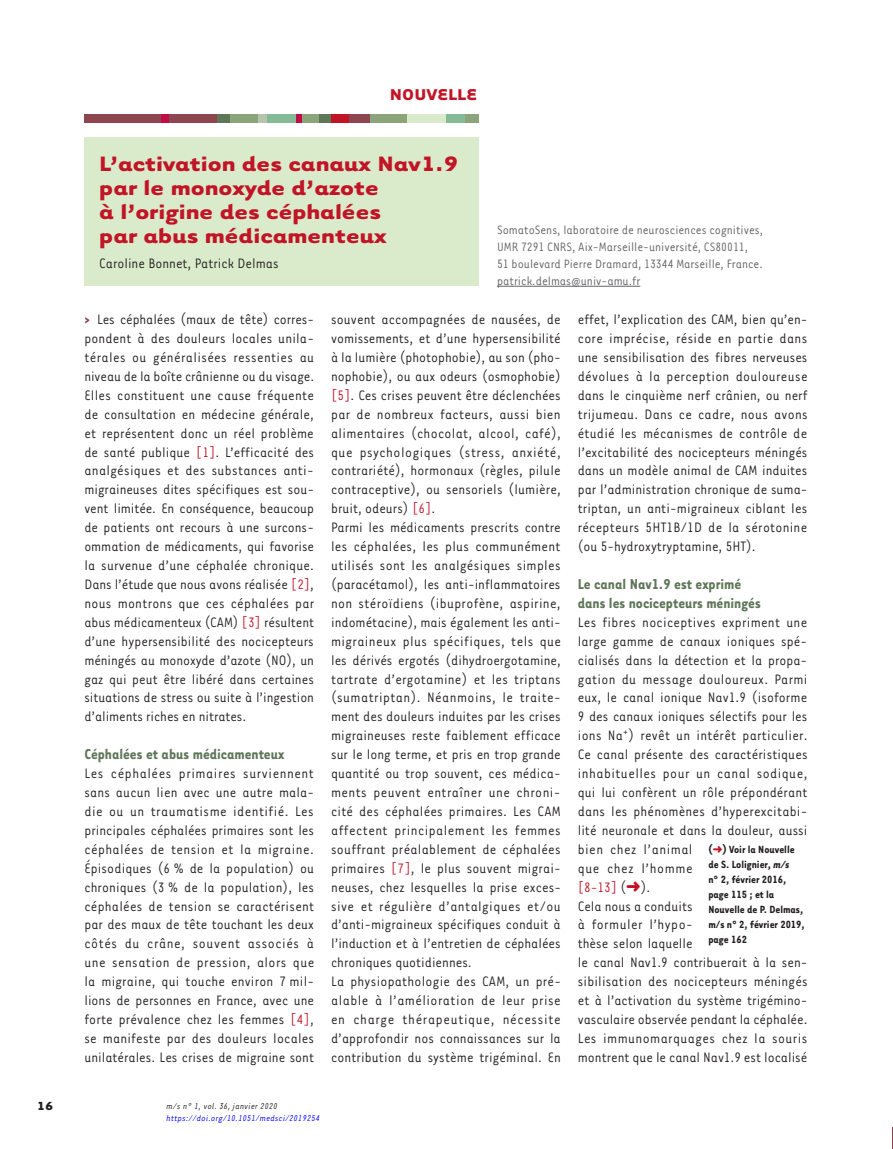
<style>
.page{position:relative;width:893px;height:1149px;background:#fff}
.page>*{position:absolute;margin:0;border:0;box-sizing:border-box;transform-origin:0 0}
.t1{font:700 24px/24px "Tarzana Wide";color:#c11527}
.t2{font:700 18px "Tarzana Wide";color:#c11527}
.t3{font:700 16.5px/18.9px "Tarzana Narrow";color:#5f7659}
.t4{font:15.75px/18.9px "Tarzana Narrow";letter-spacing:.005em;color:#231f20;text-align:justify}
.t5{font:13.95px/17px "Tarzana Narrow";color:#636366}
.t6{font:700 13.5px "Tarzana Wide";color:#231f20}
.t7{font:700 12px/15px "Tarzana Narrow";color:#231f20}
.t8{font:italic 9.75px "Tarzana Narrow";letter-spacing:.025em;color:#00f}
.t9{font:italic 9.75px "Tarzana Narrow";letter-spacing:.025em;color:#231f20}
.s1{font-weight:700;color:#8d454f}
.s2{color:#bf182a}
.s3{color:#c11527}
.s4{font-style:italic}
</style>
<div class="page">
<div style="left:84px;top:137px;width:394px;height:149px;background:#daebcb"></div>
<div style="left:84px;top:114px;width:133px;height:8px;background:#8d454f"></div>
<div style="left:217px;top:114px;width:27px;height:8px;background:#5f7659"></div>
<div style="left:317px;top:114px;width:14px;height:8px;background:#5f7659"></div>
<div style="left:230px;top:114px;width:29px;height:8px;background:#8ba479"></div>
<div style="left:266px;top:114px;width:30px;height:8px;background:#84ba95"></div>
<div style="left:446px;top:114px;width:20px;height:8px;background:#84ba95"></div>
<div style="left:300px;top:114px;width:18px;height:8px;background:#8ba479"></div>
<div style="left:465px;top:114px;width:13px;height:8px;background:#8ba479"></div>
<div style="left:369px;top:114px;width:39px;height:8px;background:#8ba479"></div>
<div style="left:408px;top:114px;width:38px;height:8px;background:#daebcb"></div>
<div style="left:258px;top:114px;width:8px;height:8px;background:#b6c4ad"></div>
<div style="left:162px;top:114px;width:7px;height:8px;background:#c10d45"></div>
<div style="left:295px;top:114px;width:6px;height:8px;background:#c10d45"></div>
<div style="left:331px;top:114px;width:26px;height:8px;background:#c11527"></div>
<div style="left:349px;top:114px;width:21px;height:8px;background:#8d454f"></div>
<hr style="left:497px;top:286px;width:143px;height:1px;background:#636366">
<svg style="left:892px;top:1127px;width:1px;height:22px"></svg>
<p class="t2" style="left:390px;top:82px;width:89px">NOUVELLE</p>
<h1 class="t1" style="left:99px;top:150px;width:360px">L’activation des canaux Nav1.9 par le monoxyde d’azote<br>à l’origine des céphalées<br>par abus médicamenteux</h1>
<p class="t4" style="left:99px;top:253px;width:181px">Caroline Bonnet, Patrick Delmas</p>
<p class="t5" style="left:497px;top:220px;width:267px">SomatoSens, laboratoire de neurosciences cognitives, UMR 7291 CNRS, Aix-Marseille-université, CS80011, 51 boulevard Pierre Dramard, 13344 Marseille, France. patrick.delmas@univ-amu.fr</p>
<p class="t4" style="left:84px;top:309px;width:231px"><span class="s1">&gt;</span> Les céphalées (maux de tête) corres&shy;pondent à des douleurs locales unila&shy;térales ou généralisées ressenties au niveau de la boîte crânienne ou du visage.<br>Elles constituent une cause fréquente de consultation en médecine générale, et représentent donc un réel problème de santé publique <span class="s2">[1]</span>. L’efficacité des analgésiques et des substances anti&shy;migraineuses dites spécifiques est sou&shy;vent limitée. En conséquence, beaucoup de patients ont recours à une surcons&shy;ommation de médicaments, qui favorise la survenue d’une céphalée chronique.<br>Dans l’étude que nous avons réalisée <span class="s2">[2]</span>, nous montrons que ces céphalées par abus médicamenteux (CAM) <span class="s2">[3]</span> résultent d’une hypersensibilité des nocicepteurs méningés au monoxyde d’azote (NO), un gaz qui peut être libéré dans certaines situations de stress ou suite à l’ingestion d’aliments riches en nitrates.</p>
<p class="t3" style="left:84px;top:743px;width:201px">Céphalées et abus médicamenteux</p>
<p class="t4" style="left:84px;top:763px;width:231px">Les céphalées primaires surviennent sans aucun lien avec une autre mala&shy;die ou un traumatisme identifié. Les principales céphalées primaires sont les céphalées de tension et la migraine.<br>Épisodiques (6 % de la population) ou chroniques (3 % de la population), les céphalées de tension se caractérisent par des maux de tête touchant les deux côtés du crâne, souvent associés à une sensation de pression, alors que la migraine, qui touche environ 7 mil&shy;lions de personnes en France, avec une forte prévalence chez les femmes <span class="s2">[4]</span>, se manifeste par des douleurs locales unilatérales. Les crises de migraine sont</p>
<p class="t4" style="left:331px;top:309px;width:231px;text-align:left">souvent accompagnées de nausées, de vomissements, et d’une hypersensibilité à la lumière (photophobie), au son (pho&shy;nophobie), ou aux odeurs (osmophobie) <span class="s2">[5]</span>. Ces crises peuvent être déclenchées par de nombreux facteurs, aussi bien alimentaires (chocolat, alcool, café), que psychologiques (stress, anxiété, contrariété), hormonaux (règles, pilule contraceptive), ou sensoriels (lumière, bruit, odeurs) <span class="s2">[6]</span>.<br>Parmi les médicaments prescrits contre les céphalées, les plus communément utilisés sont les analgésiques simples (paracétamol), les anti-inflammatoires non stéroïdiens (ibuprofène, aspirine, indométacine), mais également les anti&shy;migraineux plus spécifiques, tels que les dérivés ergotés (dihydroergotamine, tartrate d’ergotamine) et les triptans (sumatriptan). Néanmoins, le traite&shy;ment des douleurs induites par les crises migraineuses reste faiblement efficace sur le long terme, et pris en trop grande quantité ou trop souvent, ces médica&shy;ments peuvent entraîner une chroni&shy;cité des céphalées primaires. Les CAM affectent principalement les femmes souffrant préalablement de céphalées primaires <span class="s2">[7]</span>, le plus souvent migrai&shy;neuses, chez lesquelles la prise exces&shy;sive et régulière d’antalgiques et/ou d’anti-migraineux spécifiques conduit à l’induction et à l’entretien de céphalées chroniques quotidiennes.<br>La physiopathologie des CAM, un pré&shy;alable à l’amélioration de leur prise en charge thérapeutique, nécessite d’approfondir nos connaissances sur la contribution du système trigéminal. En</p>
<p class="t4" style="left:578px;top:309px;width:231px">effet, l’explication des CAM, bien qu’en&shy;core imprécise, réside en partie dans une sensibilisation des fibres nerveuses dévolues à la perception douloureuse dans le cinquième nerf crânien, ou nerf trijumeau. Dans ce cadre, nous avons étudié les mécanismes de contrôle de l’excitabilité des nocicepteurs méningés dans un modèle animal de CAM induites par l’administration chronique de suma&shy;triptan, un anti-migraineux ciblant les récepteurs 5HT1B/1D de la sérotonine (ou 5-hydroxytryptamine, 5HT).</p>
<p class="t3" style="left:578px;top:573px;width:184px">Le canal Nav1.9 est exprimé dans les nocicepteurs méningés</p>
<p class="t4" style="left:578px;top:611px;width:231px;text-align:left">Les fibres nociceptives expriment une large gamme de canaux ioniques spé&shy;cialisés dans la détection et la propa&shy;gation du message douloureux. Parmi eux, le canal ionique Nav1.9 (isoforme 9 des canaux ioniques sélectifs pour les ions Na<sup>+</sup>) revêt un intérêt particulier.<br>Ce canal présente des caractéristiques inhabituelles pour un canal sodique, qui lui confèrent un rôle prépondérant dans les phénomènes d’hyperexcitabi&shy;lité neuronale et dans la douleur, aussi bien chez l’animal<br>que chez l’homme<br><span class="s2">[8-13]</span> (<span class="s3">➜</span>).<br>Cela nous a conduits<br>à formuler l’hypo-<br>thèse selon laquelle<br>le canal Nav1.9 contribuerait à la sen&shy;sibilisation des nocicepteurs méningés et à l’activation du système trigémino&shy;vasculaire observée pendant la céphalée.<br>Les immunomarquages chez la souris montrent que le canal Nav1.9 est localisé</p>
<p class="t7" style="left:708px;top:841px;width:98px">(<span class="s3">➜</span>) Voir la Nouvelle de S. Lolignier, <span class="s4">m/s<br></span>n° 2, février 2016, page 115 ; et la<br>Nouvelle de P. Delmas, m/s n° 2, février 2019, page 162</p>
<p class="t6" style="left:37px;top:1096px;width:18px">16</p>
<p class="t9" style="left:167px;top:1099px;width:112px">m/s n° 1, vol. 36, janvier 2020</p>
<p class="t8" style="left:167px;top:1111px;width:155px">https://doi.org/10.1051/medsci/2019254</p>
</div>
